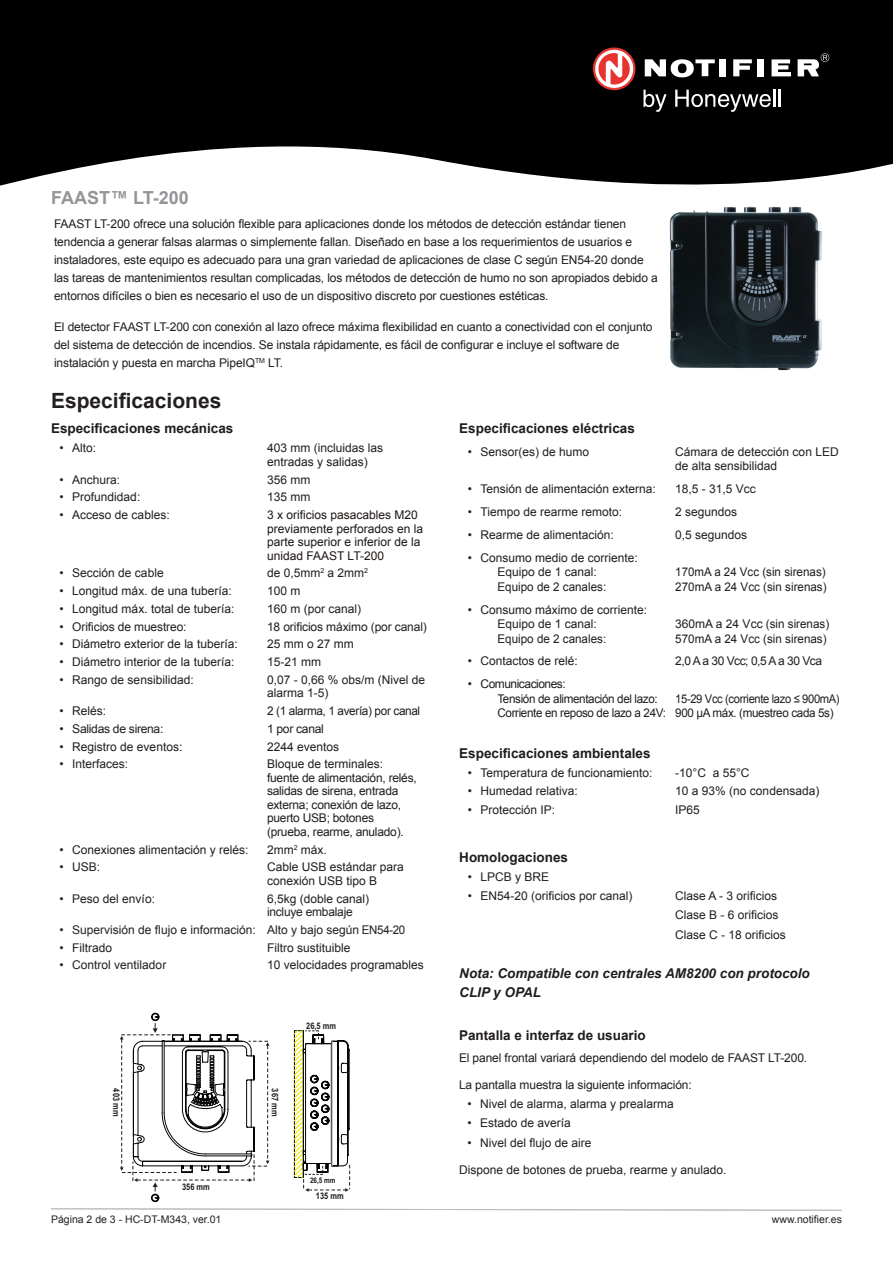
<style>
.page{position:relative;width:893px;height:1263px;background:#fff}
.page>*{position:absolute;margin:0;border:0;box-sizing:border-box;transform-origin:0 0}
.t1{font:700 21px "Arial";color:#231f20}
.t2{font:700 18px "Arial";color:#939598}
.t3{font:700 13.5px "Arial";color:#211d1e}
.t4{font:italic 700 13.5px/19.5px "Arial";color:#211d1e}
.t5{font:12px/13.5px "Arial";letter-spacing:-.01em;color:#211d1e}
.t6{font:12px/13.5px "Arial";color:#1c1714}
.t7{font:12px/14.4px "Arial";letter-spacing:-.03em;color:#211d1e;scale:.93 1}
.t8{font:12px/14.4px "Arial";letter-spacing:-.03em;color:#211d1e}
.t9{font:12px "Arial";color:#231f20}
.t10{font:12px "Arial";letter-spacing:-.01em;color:#211d1e;scale:.96 1}
.t11{font:12px "Arial";letter-spacing:-.04em;color:#211d1e}
.t12{font:12px "Arial";letter-spacing:-.02em;color:#231f20}
.t13{font:10.5px "Arial";color:#231f20}
.t14{font:700 9.15px "Arial Narrow";color:#1e1c1d}
.t15{font:700 7.8px "Arial Narrow";color:#1e1c1d}
.s1{color:#211d1e}
</style>
<div class="page">
<svg style="left:51px;top:1208px;width:791px;height:2px"></svg>
<img style="left:669px;top:206px;width:153px;height:165px">
<svg style="left:120px;top:1013px;width:230px;height:189px"></svg>
<svg style="left:0;top:0;width:893px;height:186px;background:#1b1b1b"></svg>
<div style="left:719px;top:59px;width:6px;height:17px;background:#fff"></div>
<svg style="left:733px;top:59px;width:19px;height:17px"></svg>
<div style="left:757px;top:59px;width:6px;height:17px;background:#fff"></div>
<svg style="left:772px;top:59px;width:19px;height:17px"></svg>
<svg style="left:645px;top:59px;width:70px;height:18px"></svg>
<svg style="left:593px;top:48px;width:42px;height:42px"></svg>
<svg style="left:798px;top:53px;width:31px;height:23px"></svg>
<svg style="left:643px;top:90px;width:23px;height:22px"></svg>
<svg style="left:675px;top:90px;width:106px;height:22px"></svg>
<h2 class="t2" style="left:51px;top:186px;width:139px">FAAST™ LT-200</h2>
<p class="t5" style="left:54px;top:215px;width:605px;line-height:18px">FAAST LT-200 ofrece una solución flexible para aplicaciones donde los métodos de detección estándar tienen tendencia a generar falsas alarmas o simplemente fallan. Diseñado en base a los requerimientos de usuarios e instaladores, este equipo es adecuado para una gran variedad de aplicaciones de clase C según EN54-20 donde las tareas de mantenimientos resultan complicadas, los métodos de detección de humo no son apropiados debido a entornos difíciles o bien es necesario el uso de un dispositivo discreto por cuestiones estéticas.</p>
<p class="t5" style="left:54px;top:318px;width:600px;line-height:18px">El detector FAAST LT-200 con conexión al lazo ofrece máxima flexibilidad en cuanto a conectividad con el conjunto del sistema de detección de incendios. Se instala rápidamente, es fácil de configurar e incluye el software de instalación y puesta en marcha PipeIQ<sup>TM</sup> LT.</p>
<h1 class="t1" style="left:51px;top:386px;width:172px">Especificaciones</h1>
<p class="t3" style="left:51px;top:419px;width:184px">Especificaciones mecánicas</p>
<p class="t5" style="left:60px;top:441px;width:38px">• Alto:</p>
<p class="t5" style="left:267px;top:441px;width:118px">403 mm (incluidas las entradas y salidas)</p>
<p class="t5" style="left:60px;top:473px;width:62px">• Anchura:</p>
<p class="t5" style="left:267px;top:473px;width:45px">356 mm</p>
<p class="t5" style="left:60px;top:490px;width:82px">• Profundidad:</p>
<p class="t5" style="left:267px;top:490px;width:45px">135 mm</p>
<p class="t5" style="left:60px;top:508px;width:112px">• Acceso de cables:</p>
<p class="t6" style="left:267px;top:508px;width:158px"><span class="s1">3</span> x orificios pasacables M20 previamente perforados en la parte superior e inferior de la unidad FAAST LT-200</p>
<p class="t5" style="left:60px;top:566px;width:106px">• Sección de cable</p>
<p class="t5" style="left:267px;top:566px;width:103px">de 0,5mm<sup>2</sup> a 2mm<sup>2</sup></p>
<p class="t5" style="left:60px;top:584px;width:174px">• Longitud máx. de una tubería:</p>
<p class="t5" style="left:267px;top:584px;width:35px">100 m</p>
<p class="t5" style="left:60px;top:602px;width:176px">• Longitud máx. total de tubería:</p>
<p class="t5" style="left:267px;top:602px;width:96px">160 m (por canal)</p>
<p class="t5" style="left:60px;top:620px;width:129px">• Orificios de muestreo:</p>
<p class="t5" style="left:267px;top:620px;width:161px">18 orificios máximo (por canal)</p>
<p class="t5" style="left:60px;top:637px;width:180px">• Diámetro exterior de la tubería:</p>
<p class="t5" style="left:267px;top:637px;width:88px">25 mm o 27 mm</p>
<p class="t5" style="left:60px;top:655px;width:176px">• Diámetro interior de la tubería:</p>
<p class="t5" style="left:267px;top:655px;width:56px">15-21 mm</p>
<p class="t5" style="left:60px;top:673px;width:136px">• Rango de sensibilidad:</p>
<p class="t5" style="left:267px;top:673px;width:160px">0,07 - 0,66 % obs/m (Nivel de alarma 1-5)</p>
<p class="t5" style="left:60px;top:704px;width:48px">• Relés:</p>
<p class="t8" style="left:267px;top:704px;width:155px">2 (1 alarma, 1 avería) por canal</p>
<p class="t5" style="left:60px;top:722px;width:105px">• Salidas de sirena:</p>
<p class="t5" style="left:267px;top:722px;width:58px">1 por canal</p>
<p class="t5" style="left:60px;top:740px;width:124px">• Registro de eventos:</p>
<p class="t5" style="left:267px;top:740px;width:74px">2244 eventos</p>
<p class="t5" style="left:60px;top:758px;width:70px">• Interfaces:</p>
<p class="t5" style="left:267px;top:758px;width:151px">Bloque de terminales: fuente de alimentación, relés, salidas de sirena, entrada externa; conexión de lazo, puerto USB; botones (prueba, rearme, anulado).</p>
<p class="t5" style="left:60px;top:843px;width:190px">• Conexiones alimentación y relés:</p>
<p class="t5" style="left:267px;top:843px;width:61px">2mm<sup>2</sup> máx.</p>
<p class="t5" style="left:60px;top:861px;width:42px">• USB:</p>
<p class="t5" style="left:267px;top:861px;width:138px">Cable USB estándar para conexión USB tipo B</p>
<p class="t5" style="left:60px;top:892px;width:97px">• Peso del envío:</p>
<p class="t5" style="left:267px;top:892px;width:104px">6,5kg (doble canal)</p>
<p class="t12" style="left:267px;top:904px;width:87px">incluye embalaje</p>
<p class="t9" style="left:60px;top:922px;width:347px">• Supervisión de flujo e información: Alto y bajo según EN54-20</p>
<p class="t5" style="left:60px;top:941px;width:54px">• Filtrado</p>
<p class="t5" style="left:267px;top:941px;width:85px">Filtro sustituible</p>
<p class="t5" style="left:60px;top:959px;width:108px">• Control ventilador</p>
<p class="t5" style="left:267px;top:959px;width:158px">10 velocidades programables</p>
<p class="t3" style="left:459px;top:419px;width:177px">Especificaciones eléctricas</p>
<p class="t5" style="left:468px;top:445px;width:123px">• Sensor(es) de humo</p>
<p class="t5" style="left:675px;top:445px;width:165px;line-height:14.4px">Cámara de detección con LED de alta sensibilidad</p>
<p class="t5" style="left:468px;top:482px;width:190px">• Tensión de alimentación externa:</p>
<p class="t5" style="left:675px;top:482px;width:82px">18,5 - 31,5 Vcc</p>
<p class="t5" style="left:468px;top:505px;width:156px">• Tiempo de rearme remoto:</p>
<p class="t5" style="left:675px;top:505px;width:64px">2 segundos</p>
<p class="t5" style="left:468px;top:528px;width:148px">• Rearme de alimentación:</p>
<p class="t5" style="left:675px;top:528px;width:74px">0,5 segundos</p>
<p class="t5" style="left:497px;top:551px;width:142px;line-height:14.4px;text-indent:-30px">• Consumo medio de corriente:<br>Equipo de 1 canal:</p>
<p class="t10" style="left:675px;top:564px;width:158px">170mA a 24 Vcc (sin sirenas)</p>
<p class="t5" style="left:497px;top:580px;width:110px">Equipo de 2 canales:</p>
<p class="t5" style="left:675px;top:580px;width:153px">270mA a 24 Vcc (sin sirenas)</p>
<p class="t5" style="left:497px;top:602px;width:151px;line-height:14.4px;text-indent:-30px">• Consumo máximo de corriente:<br>Equipo de 1 canal:</p>
<p class="t5" style="left:675px;top:617px;width:155px">360mA a 24 Vcc (sin sirenas)</p>
<p class="t5" style="left:497px;top:632px;width:110px">Equipo de 2 canales:</p>
<p class="t5" style="left:675px;top:632px;width:153px">570mA a 24 Vcc (sin sirenas)</p>
<p class="t5" style="left:468px;top:655px;width:112px">• Contactos de relé:</p>
<p class="t11" style="left:675px;top:653px;width:148px">2,0 A a 30 Vcc; 0,5 A a 30 Vca</p>
<p class="t8" style="left:497px;top:677px;width:162px;text-indent:-30px">• Comunicaciones:<br>Tensión de alimentación del lazo:</p>
<p class="t7" style="left:497px;top:691px;width:369px;text-indent:178px">15-29 Vcc (corriente lazo ≤ 900mA)<br>Corriente en reposo de lazo a 24V: 900 μA máx. (muestreo cada 5s)</p>
<p class="t3" style="left:459px;top:744px;width:193px">Especificaciones ambientales</p>
<p class="t5" style="left:468px;top:766px;width:186px">• Temperatura de funcionamiento:</p>
<p class="t5" style="left:675px;top:766px;width:76px">-10°C a 55°C</p>
<p class="t5" style="left:468px;top:784px;width:112px">• Humedad relativa:</p>
<p class="t5" style="left:675px;top:784px;width:146px">10 a 93% (no condensada)</p>
<p class="t5" style="left:468px;top:803px;width:89px">• Protección IP:</p>
<p class="t5" style="left:675px;top:803px;width:26px">IP65</p>
<p class="t3" style="left:459px;top:848px;width:110px">Homologaciones</p>
<p class="t5" style="left:468px;top:870px;width:83px">• LPCB y BRE</p>
<p class="t5" style="left:468px;top:889px;width:166px">• EN54-20 (orificios por canal)</p>
<p class="t5" style="left:675px;top:886px;width:112px;line-height:19.2px">Clase A - 3 orificios<br>Clase B - 6 orificios<br>Clase C - 18 orificios</p>
<p class="t4" style="left:459px;top:963px;width:352px">Nota: Compatible con centrales AM8200 con protocolo<br>CLIP y OPAL</p>
<p class="t14" style="left:306px;top:1018px;width:31px">26,5 mm</p>
<p class="t3" style="left:459px;top:1026px;width:188px">Pantalla e interfaz de usuario</p>
<p class="t5" style="left:459px;top:1051px;width:350px">El panel frontal variará dependiendo del modelo de FAAST LT-200.</p>
<p class="t5" style="left:459px;top:1078px;width:234px">La pantalla muestra la siguiente información:</p>
<p class="t5" style="left:467px;top:1097px;width:208px">• Nivel de alarma, alarma y prealarma</p>
<p class="t5" style="left:467px;top:1116px;width:105px">• Estado de avería</p>
<p class="t5" style="left:467px;top:1136px;width:126px">• Nivel del flujo de aire</p>
<p class="t5" style="left:459px;top:1163px;width:269px">Dispone de botones de prueba, rearme y anulado.</p>
<p class="t14" style="left:123px;top:1088px;width:29px;rotate:90deg">403 mm</p>
<p class="t14" style="left:282px;top:1088px;width:29px;rotate:90deg">367 mm</p>
<p class="t15" style="left:310px;top:1174px;width:27px">26,5 mm</p>
<p class="t14" style="left:182px;top:1180px;width:29px">356 mm</p>
<p class="t13" style="left:51px;top:1212px;width:172px">Página 2 de 3 - HC-DT-M343, ver.01</p>
<p class="t13" style="left:772px;top:1212px;width:72px">www.notifier.es</p>
<p class="t14" style="left:316px;top:1189px;width:29px">135 mm</p>
</div>
